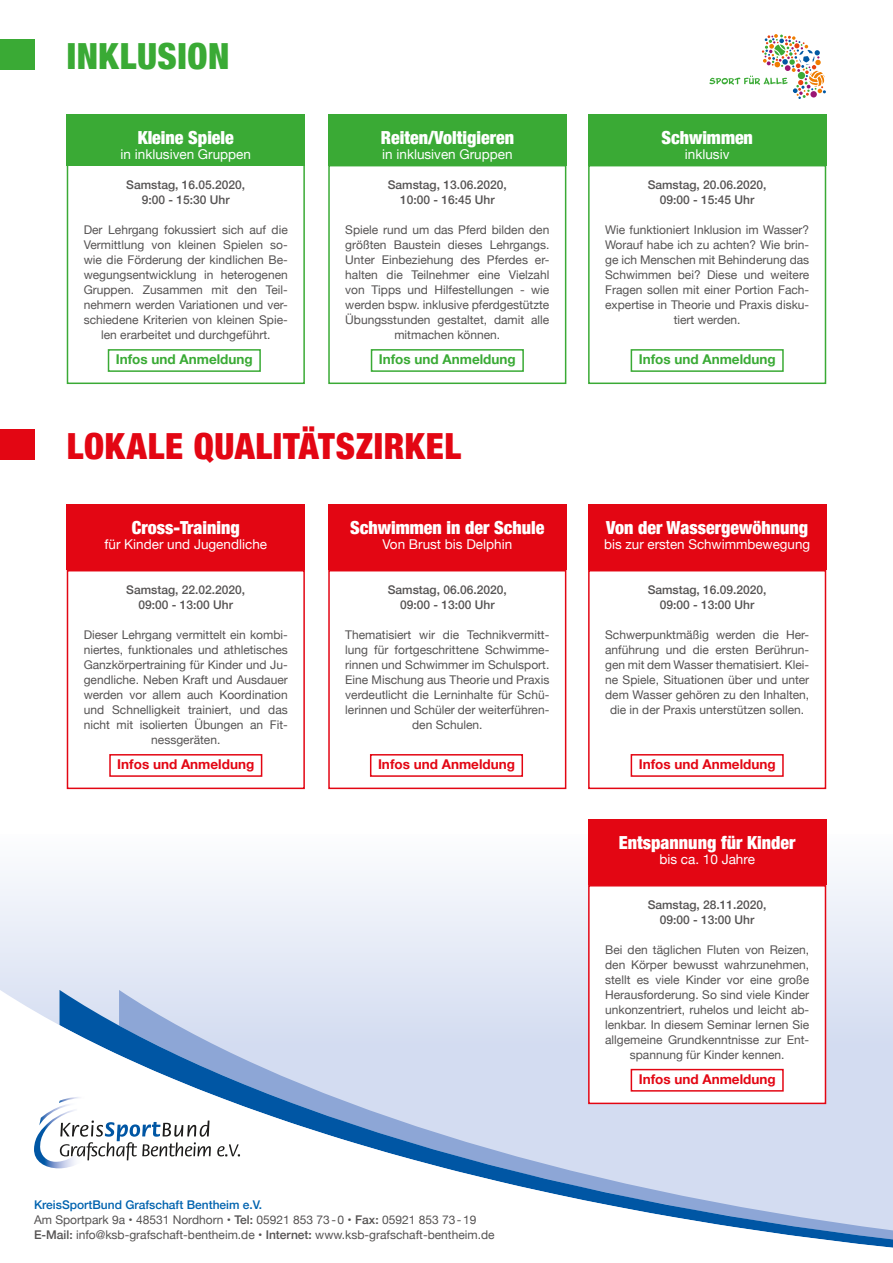
<style>
.page{position:relative;width:893px;height:1263px;background:#fff}
.page>*{position:absolute;margin:0;border:0;box-sizing:border-box;transform-origin:0 0}
.t1{font:900 condensed 36px "Helvetica Neue";letter-spacing:.02em;color:#e30613}
.t2{font:900 condensed 36px "Helvetica Neue";letter-spacing:.015em;color:#3aaa35}
.t3{font:900 condensed 18px "Helvetica Neue";color:#fff}
.t4{font:13.5px "Helvetica Neue";color:#fff}
.t5{font:700 13.5px "Helvetica Neue";color:#e30613}
.t6{font:700 13.5px "Helvetica Neue";color:#3aaa35}
.t7{font:12px/15px "Helvetica Neue";color:#555353;text-align:center}
.t8{font:500 12px/15px "Helvetica Neue";color:#555353;text-align:center}
.s1{font-weight:500;color:#0063af}
.s2{font-weight:500}
</style>
<div class="page">
<svg style="left:0;top:834px;width:893px;height:156px;fill:#edf1f9"></svg>
<div style="left:588px;top:165px;width:238px;height:219px;border:2px solid #3aaa35"></div>
<div style="left:588px;top:114px;width:238px;height:51px;background:#3aaa35"></div>
<div style="left:631px;top:349px;width:153px;height:23px;border:2px solid #3aaa35"></div>
<div style="left:328px;top:165px;width:238px;height:219px;border:2px solid #3aaa35"></div>
<div style="left:328px;top:114px;width:238px;height:51px;background:#3aaa35"></div>
<div style="left:371px;top:349px;width:153px;height:23px;border:2px solid #3aaa35"></div>
<div style="left:67px;top:163px;width:238px;height:221px;border:2px solid #3aaa35"></div>
<div style="left:67px;top:114px;width:238px;height:51px;background:#3aaa35"></div>
<div style="left:108px;top:349px;width:153px;height:23px;border:2px solid #3aaa35"></div>
<div style="left:0;top:39px;width:34px;height:30px;background:#3aaa35"></div>
<svg style="left:709px;top:34px;width:117px;height:65px"></svg>
<svg style="left:1px;top:990px;width:892px;height:258px;fill:#d5ddf1"></svg>
<div style="left:0;top:429px;width:34px;height:30px;background:#e30613"></div>
<div style="left:67px;top:570px;width:238px;height:219px;border:2px solid #e30613"></div>
<div style="left:67px;top:504px;width:238px;height:66px;background:#e30613"></div>
<div style="left:109px;top:754px;width:153px;height:23px;border:2px solid #e30613"></div>
<div style="left:588px;top:885px;width:238px;height:219px;background:#fff;border:2px solid #e30613"></div>
<div style="left:588px;top:819px;width:238px;height:66px;background:#e30613"></div>
<div style="left:631px;top:1069px;width:153px;height:22px;border:2px solid #e30613"></div>
<div style="left:328px;top:570px;width:238px;height:219px;border:2px solid #e30613"></div>
<div style="left:328px;top:504px;width:238px;height:66px;background:#e30613"></div>
<div style="left:370px;top:754px;width:153px;height:23px;border:2px solid #e30613"></div>
<div style="left:588px;top:570px;width:238px;height:219px;background:#fff;border:2px solid #e30613"></div>
<div style="left:588px;top:504px;width:238px;height:66px;background:#e30613"></div>
<div style="left:631px;top:754px;width:153px;height:23px;border:2px solid #e30613"></div>
<img style="left:34px;top:1109px;width:49px;height:59px">
<svg style="left:60px;top:1120px;width:180px;height:71px"></svg>
<img style="left:39px;top:1103px;width:38px;height:22px">
<img style="left:59px;top:1097px;width:26px;height:6px">
<h1 class="t2" style="left:67px;top:27px;width:164px">INKLUSION</h1>
<h2 class="t3" style="left:138px;top:123px;width:98px">Kleine Spiele</h2>
<p class="t4" style="left:121px;top:144px;width:132px">in inklusiven Gruppen</p>
<h2 class="t3" style="left:381px;top:123px;width:135px">Reiten/Voltigieren</h2>
<p class="t4" style="left:382px;top:144px;width:132px">in inklusiven Gruppen</p>
<h2 class="t3" style="left:661px;top:123px;width:93px">Schwimmen</h2>
<p class="t4" style="left:685px;top:144px;width:46px">inklusiv</p>
<p class="t8" style="left:126px;top:176px;width:120px">Samstag, 16.05.2020,<br>9:00 - 15:30 Uhr</p>
<p class="t7" style="left:84px;top:223px;width:206px">Der Lehrgang fokussiert sich auf die Vermittlung von kleinen Spielen so&shy;wie die Förderung der kindlichen Be&shy;wegungsentwicklung in heterogenen Gruppen. Zusammen mit den Teil&shy;nehmern werden Variationen und ver&shy;schiedene Kriterien von kleinen Spie&shy;len erarbeitet und durchgeführt.</p>
<p class="t8" style="left:388px;top:176px;width:120px">Samstag, 13.06.2020,<br>10:00 - 16:45 Uhr</p>
<p class="t7" style="left:345px;top:223px;width:206px">Spiele rund um das Pferd bilden den größten Baustein dieses Lehrgangs.<br>Unter Einbeziehung des Pferdes er&shy;halten die Teilnehmer eine Vielzahl von Tipps und Hilfestellungen - wie werden bspw. inklusive pferdgestützte Übungsstunden gestaltet, damit alle mitmachen können.</p>
<p class="t8" style="left:648px;top:176px;width:120px">Samstag, 20.06.2020,<br>09:00 - 15:45 Uhr</p>
<p class="t7" style="left:605px;top:223px;width:206px">Wie funktioniert Inklusion im Wasser?<br>Worauf habe ich zu achten? Wie brin&shy;ge ich Menschen mit Behinderung das Schwimmen bei? Diese und weitere Fragen sollen mit einer Portion Fach&shy;expertise in Theorie und Praxis disku&shy;tiert werden.</p>
<p class="t6" style="left:116px;top:348px;width:138px">Infos und Anmeldung</p>
<p class="t6" style="left:379px;top:348px;width:138px">Infos und Anmeldung</p>
<p class="t6" style="left:639px;top:348px;width:138px">Infos und Anmeldung</p>
<h1 class="t1" style="left:67px;top:417px;width:396px">LOKALE QUALITÄTSZIRKEL</h1>
<h2 class="t3" style="left:132px;top:513px;width:109px">Cross-Training</h2>
<p class="t4" style="left:105px;top:534px;width:164px">für Kinder und Jugendliche</p>
<h2 class="t3" style="left:350px;top:513px;width:196px">Schwimmen in der Schule</h2>
<p class="t4" style="left:382px;top:534px;width:131px">Von Brust bis Delphin</p>
<h2 class="t3" style="left:606px;top:513px;width:203px">Von der Wassergewöhnung</h2>
<p class="t4" style="left:604px;top:534px;width:207px">bis zur ersten Schwimmbewegung</p>
<p class="t8" style="left:126px;top:581px;width:120px">Samstag, 22.02.2020,<br>09:00 - 13:00 Uhr</p>
<p class="t7" style="left:84px;top:628px;width:206px">Dieser Lehrgang vermittelt ein kombi&shy;niertes, funktionales und athletisches Ganzkörpertraining für Kinder und Ju&shy;gendliche. Neben Kraft und Ausdauer werden vor allem auch Koordination und Schnelligkeit trainiert, und das nicht mit isolierten Übungen an Fit&shy;nessgeräten.</p>
<p class="t8" style="left:388px;top:581px;width:120px">Samstag, 06.06.2020,<br>09:00 - 13:00 Uhr</p>
<p class="t7" style="left:345px;top:628px;width:206px">Thematisiert wir die Technikvermitt&shy;lung für fortgeschrittene Schwimme&shy;rinnen und Schwimmer im Schulsport.<br>Eine Mischung aus Theorie und Praxis verdeutlicht die Lerninhalte für Schü&shy;lerinnen und Schüler der weiterführen&shy;den Schulen.</p>
<p class="t8" style="left:648px;top:581px;width:120px">Samstag, 16.09.2020,<br>09:00 - 13:00 Uhr</p>
<p class="t7" style="left:605px;top:628px;width:206px">Schwerpunktmäßig werden die Her&shy;anführung und die ersten Berührun&shy;gen mit dem Wasser thematisiert. Klei&shy;ne Spiele, Situationen über und unter dem Wasser gehören zu den Inhalten, die in der Praxis unterstützen sollen.</p>
<p class="t5" style="left:117px;top:753px;width:138px">Infos und Anmeldung</p>
<p class="t5" style="left:378px;top:753px;width:138px">Infos und Anmeldung</p>
<p class="t5" style="left:639px;top:753px;width:138px">Infos und Anmeldung</p>
<h2 class="t3" style="left:619px;top:828px;width:178px">Entspannung für Kinder</h2>
<p class="t4" style="left:659px;top:849px;width:97px">bis ca. 10 Jahre</p>
<p class="t8" style="left:648px;top:896px;width:120px">Samstag, 28.11.2020,<br>09:00 - 13:00 Uhr</p>
<p class="t7" style="left:605px;top:943px;width:206px">Bei den täglichen Fluten von Reizen, den Körper bewusst wahrzunehmen, stellt es viele Kinder vor eine große Herausforderung. So sind viele Kinder unkonzentriert, ruhelos und leicht ab&shy;lenkbar. In diesem Seminar lernen Sie allgemeine Grundkenntnisse zur Ent&shy;spannung für Kinder kennen.</p>
<p class="t5" style="left:639px;top:1068px;width:138px">Infos und Anmeldung</p>
<p class="t7" style="left:34px;top:1198px;width:462px;text-align:left"><span class="s1">KreisSportBund Grafschaft Bentheim e.V.<br></span>Am Sportpark 9a • 48531 Nordhorn • <span class="s2">Tel:</span> 05921 853 73-0 • <span class="s2">Fax:</span> 05921 853 73-19<br><span class="s2">E-Mail:</span> info@ksb-grafschaft-bentheim.de • <span class="s2">Internet:</span> www.ksb-grafschaft-bentheim.de</p>
</div>
